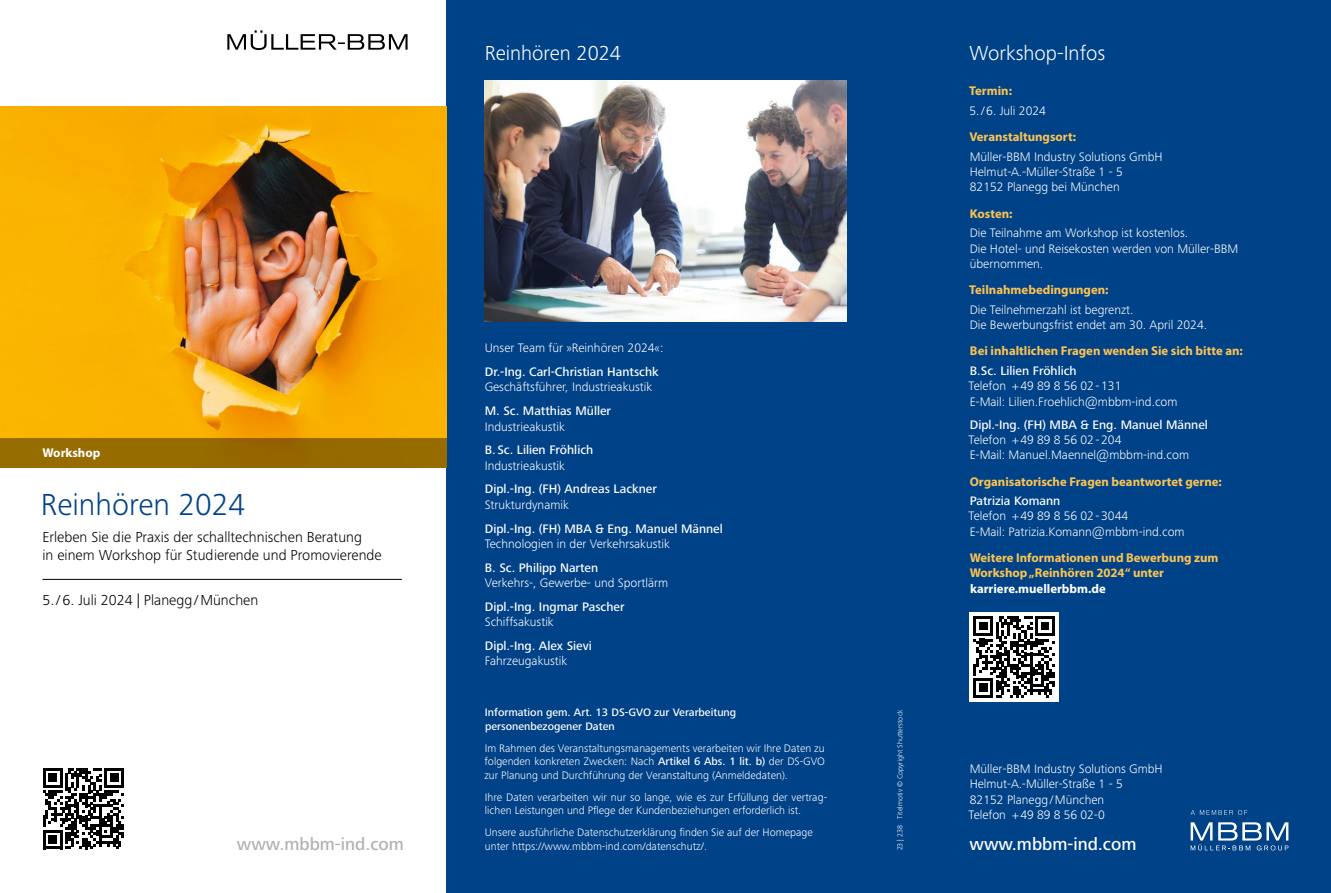
<style>
.page{position:relative;width:1331px;height:893px;background:#fff}
.page>*{position:absolute;margin:0;border:0;box-sizing:border-box;transform-origin:0 0}
.t1{font:300 31.5px "Frutiger Next Pro";color:#004288}
.t2{font:300 21px "Frutiger Next Pro";color:#fff}
.t3{font:500 18px "Frutiger Next Pro";color:#b1b2b3}
.t4{font:500 18px "Frutiger Next Pro";color:#fff}
.t5{font:300 15px/18px "Frutiger Next Pro";color:#000}
.t6{font:300 12.75px/15.3px "Frutiger Next Pro";color:#fff}
.t7{font:500 12.75px "Frutiger Next Pro";color:#fff}
.t8{font:700 12.75px/15.3px "Myriad Pro";color:#fcc351}
.t9{font:700 12.75px "Myriad Pro";color:#fff}
.t10{font:300 11.25px/13.5px "Frutiger Next Pro";color:#fff}
.t11{font:500 11.25px/13.5px "Frutiger Next Pro";color:#fff}
.t12{font:300 7.5px "Frutiger Next Pro";color:#fff}
.s1{font-weight:500}
</style>
<div class="page">
<div style="left:446px;top:0;width:885px;height:893px;background:#004288"></div>
<img style="left:0;top:106px;width:446px;height:332px">
<div style="left:0;top:438px;width:446px;height:30px;background:#966b00"></div>
<svg style="left:227px;top:30px;width:181px;height:20px"></svg>
<hr style="left:43px;top:579px;width:359px;height:1px;background:#000">
<img style="left:485px;top:81px;width:361px;height:241px">
<svg style="left:1191px;top:822px;width:97px;height:28px"></svg>
<svg style="left:1191px;top:810px;width:56px;height:5px"></svg>
<svg style="left:43px;top:768px;width:81px;height:81px"></svg>
<div style="left:969px;top:612px;width:90px;height:90px;background:#fff"></div>
<svg style="left:973px;top:616px;width:82px;height:82px"></svg>
<h2 class="t2" style="left:485px;top:41px;width:138px">Reinhören 2024</h2>
<p class="t9" style="left:43px;top:444px;width:59px">Workshop</p>
<h1 class="t1" style="left:41px;top:486px;width:206px">Reinhören 2024</h1>
<p class="t5" style="left:43px;top:528px;width:341px">Erleben Sie die Praxis der schalltechnischen Beratung<br>in einem Workshop für Studierende und Promovierende</p>
<p class="t5" style="left:43px;top:591px;width:217px">5./6. Juli 2024 | Planegg/München</p>
<p class="t6" style="left:485px;top:340px;width:180px">Unser Team für »Reinhören 2024«:</p>
<p class="t7" style="left:485px;top:365px;width:176px">Dr.-Ing. Carl-Christian Hantschk</p>
<p class="t6" style="left:485px;top:379px;width:169px">Geschäftsführer, Industrieakustik</p>
<p class="t7" style="left:485px;top:404px;width:128px">M. Sc. Matthias Müller</p>
<p class="t6" style="left:485px;top:419px;width:82px">Industrieakustik</p>
<p class="t7" style="left:485px;top:443px;width:110px">B.Sc. Lilien Fröhlich</p>
<p class="t6" style="left:485px;top:458px;width:82px">Industrieakustik</p>
<p class="t7" style="left:485px;top:482px;width:174px">Dipl.-Ing. (FH) Andreas Lackner</p>
<p class="t6" style="left:485px;top:497px;width:86px">Strukturdynamik</p>
<p class="t7" style="left:485px;top:521px;width:240px">Dipl.-Ing. (FH) MBA &amp; Eng. Manuel Männel</p>
<p class="t6" style="left:485px;top:536px;width:187px">Technologien in der Verkehrsakustik</p>
<p class="t7" style="left:485px;top:560px;width:115px">B. Sc. Philipp Narten</p>
<p class="t6" style="left:485px;top:575px;width:185px">Verkehrs-, Gewerbe- und Sportlärm</p>
<p class="t7" style="left:485px;top:599px;width:141px">Dipl.-Ing. Ingmar Pascher</p>
<p class="t6" style="left:485px;top:614px;width:70px">Schiffsakustik</p>
<p class="t7" style="left:485px;top:638px;width:108px">Dipl.-Ing. Alex Sievi</p>
<p class="t6" style="left:485px;top:653px;width:84px">Fahrzeugakustik</p>
<h2 class="t2" style="left:969px;top:41px;width:137px">Workshop-Infos</h2>
<p class="t8" style="left:969px;top:83px;width:44px">Termin:</p>
<p class="t6" style="left:969px;top:103px;width:78px">5./6. Juli 2024</p>
<p class="t8" style="left:969px;top:129px;width:108px">Veranstaltungsort:</p>
<p class="t6" style="left:970px;top:149px;width:194px">Müller-BBM Industry Solutions GmbH<br>Helmut-A.-Müller-Straße 1 - 5<br>82152 Planegg bei München</p>
<p class="t8" style="left:970px;top:205px;width:44px">Kosten:</p>
<p class="t6" style="left:970px;top:225px;width:270px">Die Teilnahme am Workshop ist kostenlos.<br>Die Hotel- und Reisekosten werden von Müller-BBM übernommen.</p>
<p class="t8" style="left:969px;top:282px;width:141px">Teilnahmebedingungen:</p>
<p class="t6" style="left:970px;top:302px;width:239px">Die Teilnehmerzahl ist begrenzt.<br>Die Bewerbungsfrist endet am 30. April 2024.</p>
<p class="t8" style="left:970px;top:343px;width:274px">Bei inhaltlichen Fragen wenden Sie sich bitte an:</p>
<p class="t7" style="left:970px;top:363px;width:108px">B.Sc. Lilien Fröhlich</p>
<p class="t6" style="left:969px;top:378px;width:210px">Telefon +49 89 8 56 02-131<br>E-Mail: Lilien.Froehlich@mbbm-ind.com</p>
<p class="t7" style="left:970px;top:417px;width:240px">Dipl.-Ing. (FH) MBA &amp; Eng. Manuel Männel</p>
<p class="t6" style="left:969px;top:432px;width:222px">Telefon +49 89 8 56 02-204<br>E-Mail: Manuel.Maennel@mbbm-ind.com</p>
<p class="t8" style="left:970px;top:473px;width:254px">Organisatorische Fragen beantwortet gerne:</p>
<p class="t7" style="left:970px;top:494px;width:92px">Patrizia Komann</p>
<p class="t6" style="left:969px;top:509px;width:218px">Telefon +49 89 8 56 02-3044<br>E-Mail: Patrizia.Komann@mbbm-ind.com</p>
<p class="t8" style="left:970px;top:550px;width:250px">Weitere Informationen und Bewerbung zum<br>Workshop „Reinhören 2024“ unter</p>
<p class="t9" style="left:970px;top:580px;width:137px">karriere.muellerbbm.de</p>
<p class="t11" style="left:485px;top:706px;width:253px">Information gem. Art. 13 DS-GVO zur Verarbeitung personenbezogener Daten</p>
<p class="t10" style="left:484px;top:741px;width:342px;text-align:justify">Im Rahmen des Veranstaltungsmanagements verarbeiten wir Ihre Daten zu folgenden konkreten Zwecken: Nach <span class="s1">Artikel 6 Abs. 1 lit. b)</span> der DS-GVO zur Planung und Durchführung der Veranstaltung (Anmeldedaten).</p>
<p class="t10" style="left:485px;top:790px;width:344px">Ihre Daten verarbeiten wir nur so lange, wie es zur Erfüllung der vertrag&shy;lichen Leistungen und Pflege der Kundenbeziehungen erforderlich ist.</p>
<p class="t10" style="left:485px;top:826px;width:330px">Unsere ausführliche Datenschutzerklärung finden Sie auf der Homepage unter https://www.mbbm-ind.com/datenschutz/.</p>
<p class="t12" style="left:896px;top:850px;width:142px;rotate:-90deg">23 | 238 Titelmotiv © Copyright Shutterstock</p>
<p class="t6" style="left:969px;top:761px;width:196px">Müller-BBM Industry Solutions GmbH<br>Helmut-A.-Müller-Straße 1 - 5<br>82152 Planegg/München<br>Telefon +49 89 8 56 02-0</p>
<h3 class="t3" style="left:237px;top:833px;width:169px">www.mbbm-ind.com</h3>
<h3 class="t4" style="left:969px;top:833px;width:169px">www.mbbm-ind.com</h3>
</div>
